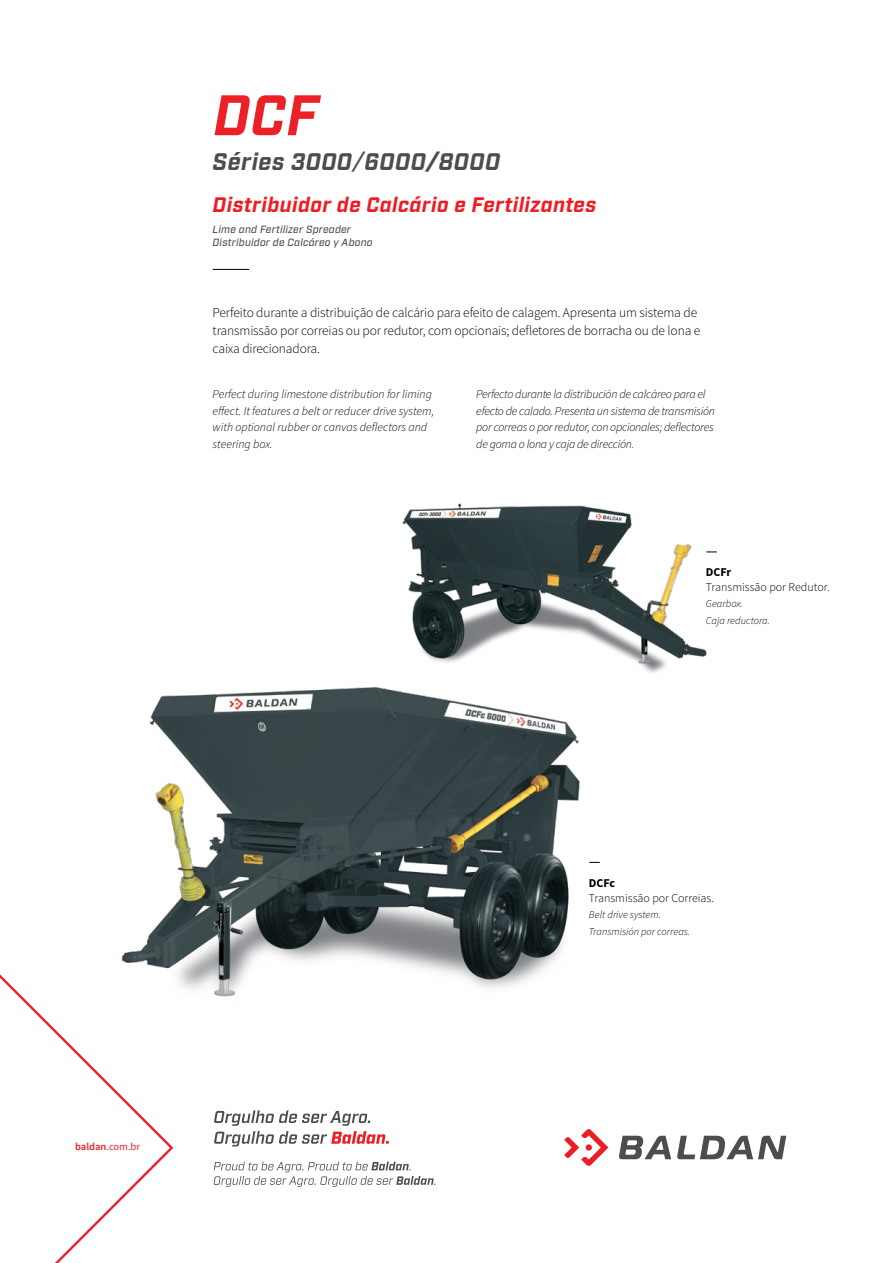
<style>
.page{position:relative;width:893px;height:1263px;background:#fff}
.page>*{position:absolute;margin:0;border:0;box-sizing:border-box;transform-origin:0 0}
.t1{font:italic 700 57px "Industry";color:#ec2027}
.t2{font:italic 700 24px "Industry";letter-spacing:.02em;color:#4d4d4f}
.t3{font:italic 700 21px "Industry";letter-spacing:.02em;color:#ed1d24}
.t4{font:300 13.5px/18px "Source Sans Pro";letter-spacing:-.01em;color:#000}
.t5{font:italic 300 12px/16.5px "Source Sans Pro";letter-spacing:-.02em;color:#000}
.t6{font:italic 300 12px/16.5px "Source Sans Pro";color:#000}
.t7{font:300 12px "Source Sans Pro";color:#000}
.t8{font:700 12px "Source Sans Pro";color:#000}
.t9{font:italic 300 10.5px "Source Sans Pro";color:#000}
.t10{font:italic 500 10.5px "Industry";letter-spacing:.02em;color:#4d4d4f}
.t11{font:10.5px "Source Sans Pro";color:#ed1d24}
.s1{font-weight:500}
.s2{font-weight:600}
</style>
<div class="page">
<svg style="left:564px;top:1129px;width:44px;height:37px"></svg>
<svg style="left:619px;top:1136px;width:167px;height:23px"></svg>
<svg style="left:0;top:974px;width:174px;height:289px"></svg>
<svg style="left:214px;top:1110px;width:175px;height:36px"></svg>
<svg style="left:214px;top:1162px;width:221px;height:25px"></svg>
<hr style="left:213px;top:269px;width:36px;height:1px;background:#000">
<img style="left:119px;top:687px;width:461px;height:318px">
<img style="left:402px;top:503px;width:315px;height:170px">
<p class="t1" style="left:213px;top:81px;width:107px">DCF</p>
<p class="t2" style="left:213px;top:147px;width:289px">Séries 3000<span class="s1">/</span>6000/8000</p>
<p class="t3" style="left:213px;top:192px;width:385px">Distribuidor de Calcário e Fertilizantes</p>
<p class="t10" style="left:213px;top:223px;width:140px">Lime and Fertilizer Spreader</p>
<p class="t10" style="left:213px;top:236px;width:161px">Distribuidor de Calcáreo y Abono</p>
<p class="t4" style="left:213px;top:303px;width:489px">Perfeito durante a distribuição de calcário para efeito de calagem. Apresenta um sistema de transmissão por correias ou por redutor, com opcionais; defletores de borracha ou de lona e caixa direcionadora.</p>
<p class="t6" style="left:213px;top:386px;width:223px">Perfect during limestone distribution for liming effect. It features a belt or reducer drive system, with optional rubber or canvas deflectors and steering box.</p>
<p class="t5" style="left:476px;top:386px;width:240px">Perfecto durante la distribución de calcáreo para el efecto de calado. Presenta un sistema de transmisión por correas o por redutor, con opcionales; deflectores de goma o lona y caja de dirección.</p>
<p class="t8" style="left:706px;top:564px;width:27px">DCFr</p>
<p class="t7" style="left:706px;top:579px;width:125px">Transmissão por Redutor.</p>
<p class="t9" style="left:706px;top:597px;width:38px">Gearbox.</p>
<p class="t9" style="left:706px;top:614px;width:66px">Caja reductora.</p>
<p class="t11" style="left:75px;top:1140px;width:67px"><span class="s2">baldan</span>.com.br</p>
<p class="t8" style="left:589px;top:875px;width:28px">DCFc</p>
<p class="t7" style="left:589px;top:890px;width:127px">Transmissão por Correias.</p>
<p class="t9" style="left:589px;top:908px;width:74px">Belt drive system.</p>
<p class="t9" style="left:589px;top:925px;width:103px">Transmisión por correas.</p>
</div>
